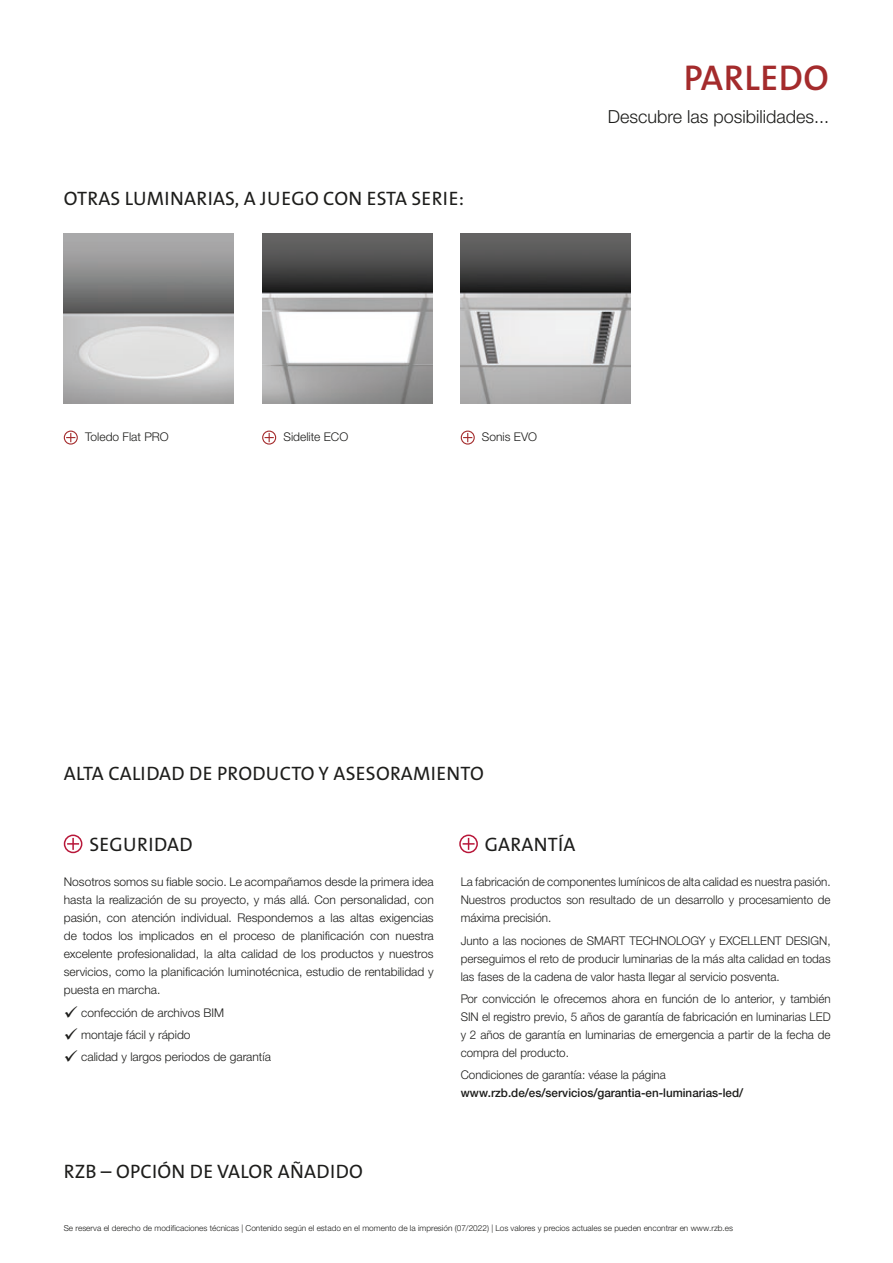
<style>
.page{position:relative;width:893px;height:1263px;background:#fff}
.page>*{position:absolute;margin:0;border:0;box-sizing:border-box;transform-origin:0 0}
.t1{font:600 36px "The Sans B W6";letter-spacing:.015em;color:#a42b2c}
.t2{font:19.5px "The Sans B W5 Plain";letter-spacing:.015em;color:#1d1d1b}
.t3{font:300 18px "Helvetica Neue LTW1 G";color:#1d1d1b}
.t4{font:300 12px/18px "Helvetica Neue LTW1 G";color:#1d1d1b;text-align:justify}
.t5{font:500 12px "Helvetica Neue LTW1 G";color:#1d1d1b}
.t6{font:300 8.25px "Helvetica Neue LTW1 G";color:#1d1d1b}
</style>
<div class="page">
<img style="left:64px;top:234px;width:170px;height:170px">
<img style="left:262px;top:234px;width:170px;height:170px">
<img style="left:461px;top:234px;width:170px;height:170px">
<div style="left:262px;top:431px;width:14px;height:14px;border:1px solid #a42b2c;border-radius:50%"></div>
<svg style="left:265px;top:433px;width:9px;height:9px"></svg>
<div style="left:64px;top:431px;width:14px;height:14px;border:1px solid #a42b2c;border-radius:50%"></div>
<svg style="left:66px;top:433px;width:9px;height:9px"></svg>
<div style="left:461px;top:431px;width:14px;height:14px;border:1px solid #a42b2c;border-radius:50%"></div>
<svg style="left:463px;top:433px;width:9px;height:9px"></svg>
<div style="left:64px;top:834px;width:18px;height:19px;border:2px solid #b81739;border-radius:50%"></div>
<svg style="left:67px;top:838px;width:12px;height:12px"></svg>
<div style="left:459px;top:834px;width:19px;height:19px;border:2px solid #b81739;border-radius:50%"></div>
<svg style="left:463px;top:838px;width:12px;height:12px"></svg>
<h1 class="t1" style="left:684px;top:55px;width:147px">PARLEDO</h1>
<h2 class="t2" style="left:64px;top:185px;width:402px">OTRAS LUMINARIAS, A JUEGO CON ESTA SERIE:</h2>
<h3 class="t3" style="left:608px;top:106px;width:223px">Descubre las posibilidades...</h3>
<p class="t4" style="left:85px;top:428px;width:85px">Toledo Flat PRO</p>
<p class="t4" style="left:283px;top:428px;width:66px">Sidelite ECO</p>
<p class="t4" style="left:482px;top:428px;width:56px">Sonis EVO</p>
<h2 class="t2" style="left:64px;top:761px;width:421px">ALTA CALIDAD DE PRODUCTO Y ASESORAMIENTO</h2>
<h2 class="t2" style="left:89px;top:832px;width:105px">SEGURIDAD</h2>
<h2 class="t2" style="left:485px;top:832px;width:92px">GARANTÍA</h2>
<p class="t4" style="left:64px;top:873px;width:371px">Nosotros somos su fiable socio. Le acompañamos desde la primera idea hasta la realización de su proyecto, y más allá. Con personalidad, con pasión, con atención individual. Respondemos a las altas exigencias de todos los implicados en el proceso de planificación con nuestra excelente profesionalidad, la alta calidad de los productos y nuestros servicios, como la planificación luminotécnica, estudio de rentabilidad y puesta en marcha.</p>
<p class="t4" style="left:64px;top:1003px;width:162px">✓ confección de archivos BIM</p>
<p class="t4" style="left:64px;top:1025px;width:128px">✓ montaje fácil y rápido</p>
<p class="t4" style="left:64px;top:1048px;width:209px">✓ calidad y largos periodos de garantía</p>
<h2 class="t2" style="left:64px;top:1159px;width:301px">RZB – OPCIÓN DE VALOR AÑADIDO</h2>
<p class="t4" style="left:461px;top:873px;width:371px">La fabricación de componentes lumínicos de alta calidad es nuestra pasión.<br>Nuestros productos son resultado de un desarrollo y procesamiento de máxima precisión.</p>
<p class="t4" style="left:461px;top:931px;width:371px">Junto a las nociones de SMART TECHNOLOGY y EXCELLENT DESIGN, perseguimos el reto de producir luminarias de la más alta calidad en todas las fases de la cadena de valor hasta llegar al servicio posventa.</p>
<p class="t4" style="left:461px;top:989px;width:371px">Por convicción le ofrecemos ahora en función de lo anterior, y también SIN el registro previo, 5 años de garantía de fabricación en luminarias LED y 2 años de garantía en luminarias de emergencia a partir de la fecha de compra del producto.</p>
<p class="t4" style="left:461px;top:1066px;width:207px">Condiciones de garantía: véase la página</p>
<p class="t5" style="left:461px;top:1085px;width:284px">www.rzb.de/es/servicios/garantia-en-luminarias-led/</p>
<p class="t6" style="left:64px;top:1222px;width:671px">Se reserva el derecho de modificaciones técnicas | Contenido según el estado en el momento de la impresión (07/2022) | Los valores y precios actuales se pueden encontrar en www.rzb.es</p>
</div>
